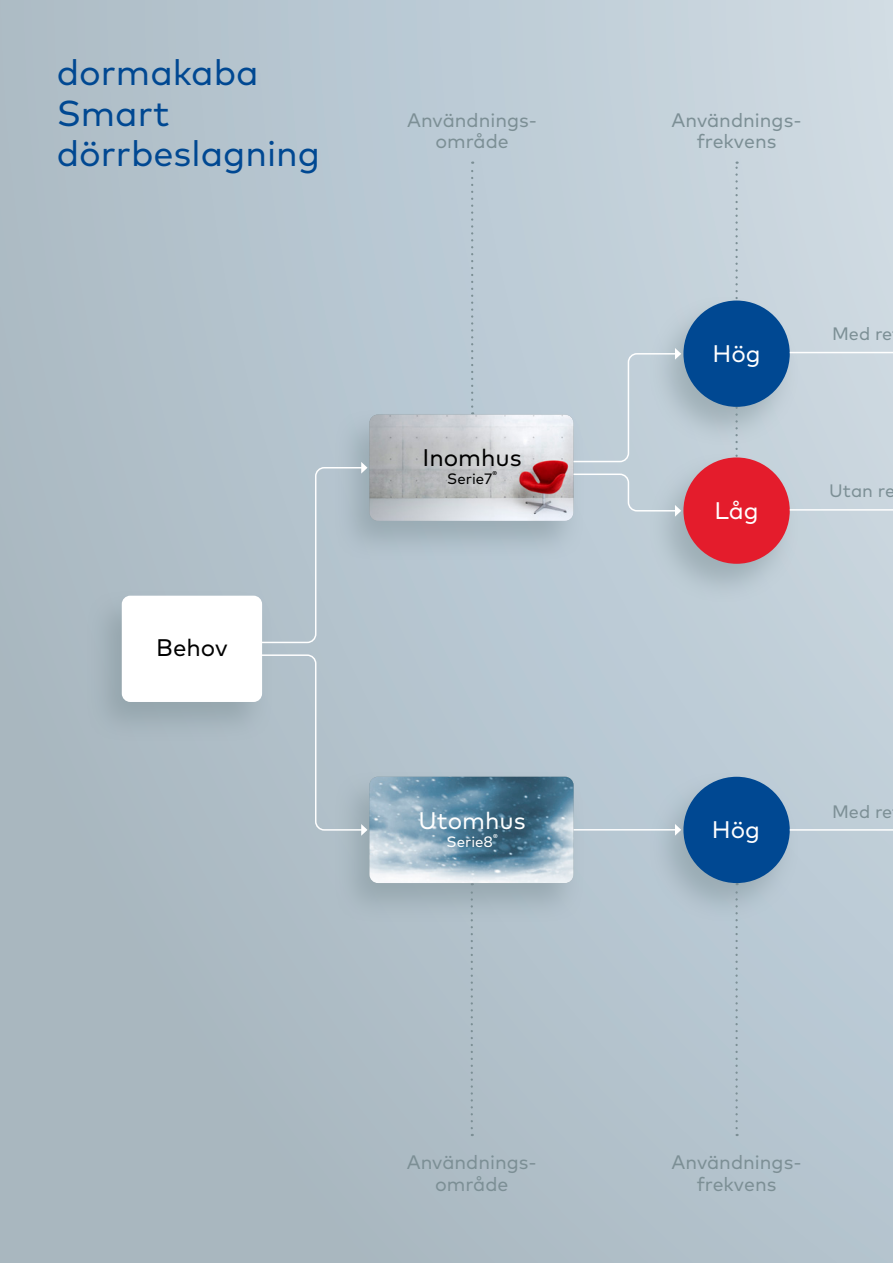
<style>
.page{position:relative;width:893px;height:1263px;background:#fff}
.page>*{position:absolute;margin:0;border:0;box-sizing:border-box;transform-origin:0 0}
.Caption_Number_7_5pt{font:36px/40.5px "Mark Pro";color:#004892}
.Caption_Number_7_5pt-2{font:24px "Mark Pro";color:#fff}
.Caption_Number_7_5pt-3{font:24px "Mark Pro";color:#000}
.Body_Text_9pt_12pt{font:19.5px "Mark Pro";color:#7c8f95}
.Caption_Number_7_5pt-4{font:18px "Mark Pro";color:#7c8f95}
.Caption_Number_7_5pt-5{font:15px "Mark Pro";color:#fff}
.Caption_Number_7_5pt-6{font:15px "Mark Pro";color:#000}
</style>
<div class="page">
<div style="left:0;top:0;width:893px;height:1263px;background:linear-gradient(to right,#a9b8c1,#c3d1db)"></div>
<svg style="left:735px;top:162px;width:3px;height:289px"></svg>
<svg style="left:735px;top:923px;width:3px;height:205px"></svg>
<svg style="left:471px;top:162px;width:2px;height:246px"></svg>
<svg style="left:471px;top:924px;width:2px;height:204px"></svg>
<div style="left:85px;top:589px;width:188px;height:154px;background:#7c8f95;opacity:.5"></div>
<div style="left:122px;top:596px;width:140px;height:106px;background:#fff;border-radius:9px"></div>
<div style="left:333px;top:408px;width:252px;height:154px;background:#7c8f95;opacity:.5"></div>
<img style="left:369px;top:415px;width:204px;height:106px">
<div style="left:333px;top:770px;width:252px;height:154px;background:#7c8f95;opacity:.5"></div>
<img style="left:369px;top:777px;width:204px;height:106px">
<div style="left:647px;top:294px;width:153px;height:153px;background:#7c8f95;opacity:.5"></div>
<div style="left:683px;top:300px;width:107px;height:107px;background:#004892;border-radius:50%"></div>
<div style="left:647px;top:451px;width:153px;height:153px;background:#7c8f95;opacity:.5"></div>
<div style="left:683px;top:457px;width:107px;height:107px;background:#e41c2c;border-radius:50%"></div>
<div style="left:647px;top:770px;width:153px;height:153px;background:#7c8f95;opacity:.5"></div>
<div style="left:683px;top:777px;width:107px;height:106px;background:#004892;border-radius:50%"></div>
<svg style="left:259px;top:462px;width:108px;height:182px"></svg>
<svg style="left:572px;top:348px;width:109px;height:115px"></svg>
<svg style="left:259px;top:654px;width:108px;height:182px"></svg>
<svg style="left:572px;top:473px;width:109px;height:44px"></svg>
<hr style="left:573px;top:829px;width:103px;height:1px;background:#fff">
<svg style="left:675px;top:824px;width:6px;height:12px"></svg>
<hr style="left:790px;top:352px;width:103px;height:1px;background:#fff">
<hr style="left:790px;top:829px;width:103px;height:2px;background:#fff">
<hr style="left:790px;top:509px;width:103px;height:2px;background:#fff">
<p class="Caption_Number_7_5pt" style="left:57px;top:50px;width:203px">dormakaba</p>
<p class="Caption_Number_7_5pt" style="left:57px;top:90px;width:265px">Smart dörrbeslagning</p>
<p class="Body_Text_9pt_12pt" style="left:407px;top:106px;width:131px">Användnings-</p>
<p class="Body_Text_9pt_12pt" style="left:435px;top:126px;width:75px">område</p>
<p class="Caption_Number_7_5pt-3" style="left:156px;top:630px;width:73px">Behov</p>
<p class="Caption_Number_7_5pt-3" style="left:422px;top:439px;width:101px">Inomhus</p>
<p class="Caption_Number_7_5pt-6" style="left:447px;top:467px;width:51px">Serie7<sup>®</sup></p>
<p class="Caption_Number_7_5pt-2" style="left:419px;top:802px;width:109px">Utomhus</p>
<p class="Caption_Number_7_5pt-5" style="left:447px;top:830px;width:53px">Serie8<sup>®</sup></p>
<p class="Body_Text_9pt_12pt" style="left:407px;top:1147px;width:131px">Användnings-</p>
<p class="Body_Text_9pt_12pt" style="left:435px;top:1169px;width:75px">område</p>
<p class="Body_Text_9pt_12pt" style="left:672px;top:106px;width:131px">Användnings-</p>
<p class="Body_Text_9pt_12pt" style="left:697px;top:126px;width:81px">frekvens</p>
<p class="Caption_Number_7_5pt-2" style="left:712px;top:335px;width:50px">Hög</p>
<p class="Caption_Number_7_5pt-2" style="left:714px;top:492px;width:46px">Låg</p>
<p class="Caption_Number_7_5pt-4" style="left:832px;top:320px;width:62px">Med re</p>
<p class="Caption_Number_7_5pt-4" style="left:829px;top:477px;width:67px">Utan re</p>
<p class="Caption_Number_7_5pt-2" style="left:712px;top:811px;width:50px">Hög</p>
<p class="Caption_Number_7_5pt-4" style="left:832px;top:798px;width:62px">Med re</p>
<p class="Body_Text_9pt_12pt" style="left:672px;top:1147px;width:131px">Användnings-</p>
<p class="Body_Text_9pt_12pt" style="left:697px;top:1169px;width:81px">frekvens</p>
</div>
